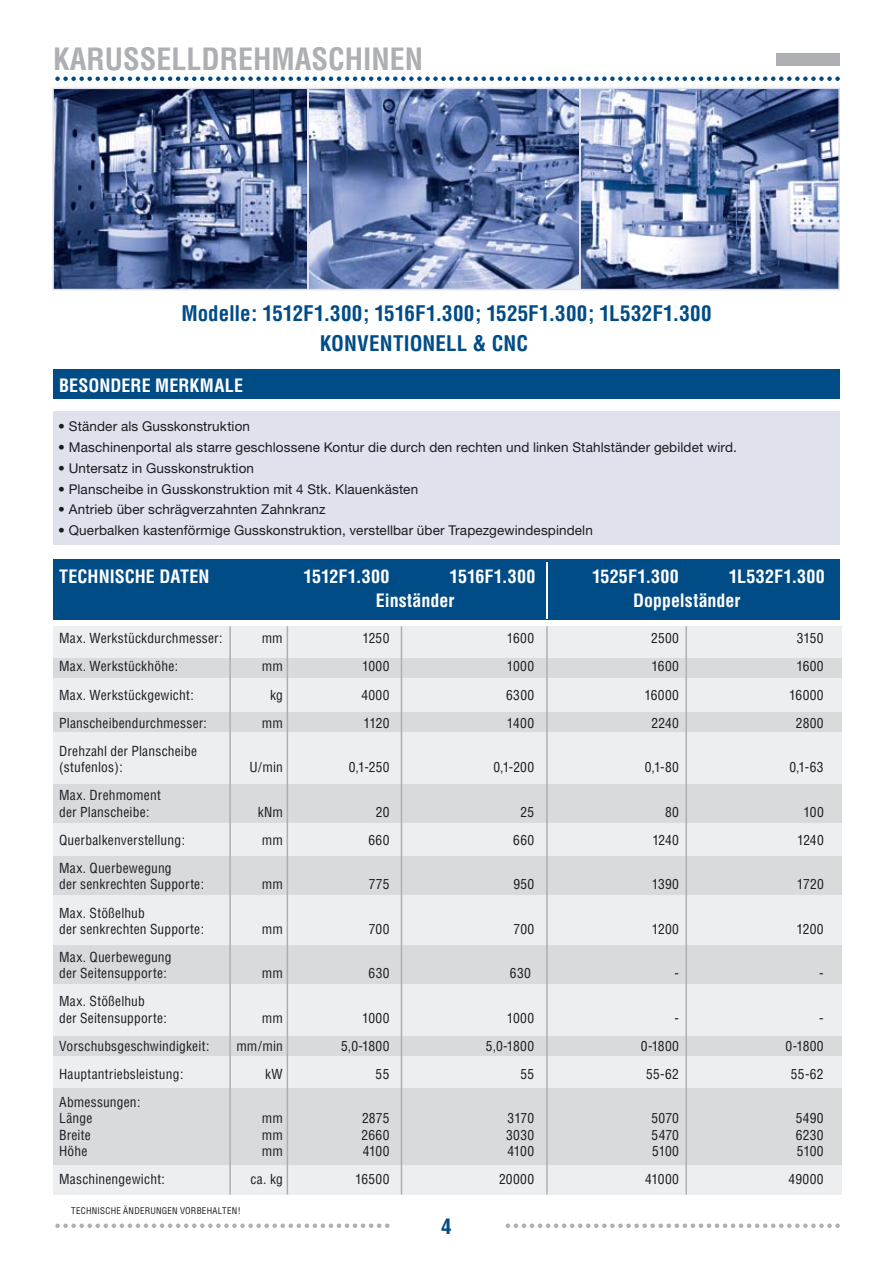
<style>
.page{position:relative;width:893px;height:1263px;background:#fff}
.page>*{position:absolute;margin:0;border:0;box-sizing:border-box;transform-origin:0 0}
.t1{font:700 condensed 30px "Helvetica";color:#aeafb2}
.t2{font:700 condensed 21px/30.5px "Helvetica";letter-spacing:.005em;color:#004c87}
.t3{font:700 condensed 18px "Helvetica";letter-spacing:.005em;color:#fff}
.t4{font:condensed 13.5px/16.2px "Helvetica";letter-spacing:.015em;color:#1b1c20}
.t5{font:13.5px "Helvetica Neue";letter-spacing:.01em;color:#1b1c20}
.t6{font:condensed 9px "Helvetica";letter-spacing:.025em;color:#1b1c20}
</style>
<div class="page">
<div style="left:53px;top:626px;width:788px;height:568px;background:#edeeef"></div>
<div style="left:53px;top:658px;width:788px;height:19px;background:#d8dadc"></div>
<div style="left:53px;top:712px;width:788px;height:20px;background:#d8dadc"></div>
<div style="left:53px;top:1036px;width:788px;height:20px;background:#d8dadc"></div>
<div style="left:53px;top:784px;width:788px;height:39px;background:#d8dadc"></div>
<div style="left:53px;top:945px;width:788px;height:38px;background:#d8dadc"></div>
<div style="left:53px;top:857px;width:788px;height:38px;background:#d8dadc"></div>
<div style="left:53px;top:1088px;width:788px;height:76px;background:#d8dadc"></div>
<hr style="left:229px;top:626px;width:2px;height:568px;background:#aeafb2">
<hr style="left:287px;top:626px;width:1px;height:568px;background:#aeafb2">
<hr style="left:401px;top:626px;width:1px;height:568px;background:#aeafb2">
<hr style="left:546px;top:626px;width:2px;height:568px;background:#aeafb2">
<hr style="left:685px;top:626px;width:2px;height:568px;background:#aeafb2">
<div style="left:776px;top:54px;width:64px;height:12px;background:#aeafb2"></div>
<svg style="left:55px;top:1223px;width:785px;height:5px"></svg>
<svg style="left:52px;top:88px;width:788px;height:202px;background:#6c7ea7"></svg>
<hr style="left:307px;top:88px;width:1px;height:202px;background:#dfe1ec">
<hr style="left:579px;top:88px;width:2px;height:202px;background:#dfe1ec">
<svg style="left:55px;top:76px;width:785px;height:5px"></svg>
<div style="left:53px;top:560px;width:787px;height:60px;background:#004c87"></div>
<hr style="left:546px;top:562px;width:2px;height:57px;background:#fff">
<div style="left:53px;top:369px;width:787px;height:30px;background:#004c87"></div>
<div style="left:53px;top:411px;width:787px;height:134px;background:#dfe1ec"></div>
<h1 class="t1" style="left:53px;top:40px;width:372px">KARUSSELLDREHMASCHINEN</h1>
<h2 class="t2" style="left:320px;top:298px;width:393px;text-indent:-138px">Modelle: 1512F1.300; 1516F1.300; 1525F1.300; 1L532F1.300<br>KONVENTIONELL &amp; CNC</h2>
<h3 class="t3" style="left:59px;top:374px;width:185px">BESONDERE MERKMALE</h3>
<p class="t5" style="left:58px;top:419px;width:193px">• Ständer als Gusskonstruktion</p>
<p class="t5" style="left:58px;top:439px;width:680px">• Maschinenportal als starre geschlossene Kontur die durch den rechten und linken Stahlständer gebildet wird.</p>
<p class="t5" style="left:58px;top:460px;width:197px">• Untersatz in Gusskonstruktion</p>
<p class="t5" style="left:58px;top:481px;width:361px">• Planscheibe in Gusskonstruktion mit 4 Stk. Klauenkästen</p>
<p class="t5" style="left:58px;top:501px;width:269px">• Antrieb über schrägverzahnten Zahnkranz</p>
<p class="t5" style="left:58px;top:522px;width:536px">• Querbalken kastenförmige Gusskonstruktion, verstellbar über Trapezgewindespindeln</p>
<h3 class="t3" style="left:59px;top:565px;width:152px">TECHNISCHE DATEN</h3>
<h3 class="t3" style="left:304px;top:565px;width:87px">1512F1.300</h3>
<h3 class="t3" style="left:450px;top:565px;width:87px">1516F1.300</h3>
<h3 class="t3" style="left:592px;top:565px;width:88px">1525F1.300</h3>
<h3 class="t3" style="left:729px;top:565px;width:98px">1L532F1.300</h3>
<h3 class="t3" style="left:376px;top:589px;width:80px">Einständer</h3>
<h3 class="t3" style="left:633px;top:589px;width:109px">Doppelständer</h3>
<p class="t4" style="left:59px;top:630px;width:165px">Max. Werkstückdurchmesser:</p>
<p class="t4" style="left:262px;top:630px;width:23px">mm</p>
<p class="t4" style="left:362px;top:630px;width:29px">1250</p>
<p class="t4" style="left:507px;top:630px;width:29px">1600</p>
<p class="t4" style="left:651px;top:630px;width:29px">2500</p>
<p class="t4" style="left:797px;top:630px;width:28px">3150</p>
<p class="t4" style="left:59px;top:658px;width:121px">Max. Werkstückhöhe:</p>
<p class="t4" style="left:262px;top:658px;width:23px">mm</p>
<p class="t4" style="left:362px;top:658px;width:29px">1000</p>
<p class="t4" style="left:507px;top:658px;width:29px">1000</p>
<p class="t4" style="left:652px;top:658px;width:29px">1600</p>
<p class="t4" style="left:796px;top:658px;width:29px">1600</p>
<p class="t4" style="left:59px;top:686px;width:136px">Max. Werkstückgewicht:</p>
<p class="t4" style="left:270px;top:686px;width:14px">kg</p>
<p class="t4" style="left:361px;top:686px;width:30px">4000</p>
<p class="t4" style="left:506px;top:686px;width:30px">6300</p>
<p class="t4" style="left:644px;top:686px;width:36px">16000</p>
<p class="t4" style="left:789px;top:686px;width:36px">16000</p>
<p class="t4" style="left:59px;top:715px;width:149px">Planscheibendurchmesser:</p>
<p class="t4" style="left:262px;top:715px;width:23px">mm</p>
<p class="t4" style="left:363px;top:715px;width:28px">1120</p>
<p class="t4" style="left:507px;top:715px;width:29px">1400</p>
<p class="t4" style="left:651px;top:715px;width:29px">2240</p>
<p class="t4" style="left:796px;top:715px;width:29px">2800</p>
<p class="t4" style="left:59px;top:743px;width:139px">Drehzahl der Planscheibe (stufenlos):</p>
<p class="t4" style="left:249px;top:759px;width:35px">U/min</p>
<p class="t4" style="left:349px;top:759px;width:42px">0,1-250</p>
<p class="t4" style="left:493px;top:759px;width:42px">0,1-200</p>
<p class="t4" style="left:645px;top:759px;width:36px">0,1-80</p>
<p class="t4" style="left:789px;top:759px;width:36px">0,1-63</p>
<p class="t4" style="left:59px;top:787px;width:103px">Max. Drehmoment der Planscheibe:</p>
<p class="t4" style="left:258px;top:803px;width:27px">kNm</p>
<p class="t4" style="left:376px;top:803px;width:15px">20</p>
<p class="t4" style="left:520px;top:803px;width:15px">25</p>
<p class="t4" style="left:665px;top:803px;width:15px">80</p>
<p class="t4" style="left:803px;top:803px;width:22px">100</p>
<p class="t4" style="left:59px;top:832px;width:127px">Querbalkenverstellung:</p>
<p class="t4" style="left:262px;top:832px;width:23px">mm</p>
<p class="t4" style="left:368px;top:832px;width:23px">660</p>
<p class="t4" style="left:513px;top:832px;width:23px">660</p>
<p class="t4" style="left:652px;top:832px;width:28px">1240</p>
<p class="t4" style="left:797px;top:832px;width:28px">1240</p>
<p class="t4" style="left:59px;top:860px;width:146px">Max. Querbewegung<br>der senkrechten Supporte:</p>
<p class="t4" style="left:262px;top:876px;width:23px">mm</p>
<p class="t4" style="left:369px;top:876px;width:22px">775</p>
<p class="t4" style="left:513px;top:876px;width:22px">950</p>
<p class="t4" style="left:652px;top:876px;width:29px">1390</p>
<p class="t4" style="left:797px;top:876px;width:28px">1720</p>
<p class="t4" style="left:59px;top:904px;width:146px">Max. Stößelhub<br>der senkrechten Supporte:</p>
<p class="t4" style="left:59px;top:949px;width:114px">Max. Querbewegung der Seitensupporte:</p>
<p class="t4" style="left:59px;top:993px;width:109px">Max. Stößelhub<br>der Seitensupporte:</p>
<p class="t4" style="left:262px;top:921px;width:23px">mm</p>
<p class="t4" style="left:369px;top:921px;width:22px">700</p>
<p class="t4" style="left:513px;top:921px;width:22px">700</p>
<p class="t4" style="left:652px;top:921px;width:29px">1200</p>
<p class="t4" style="left:797px;top:921px;width:29px">1200</p>
<p class="t4" style="left:262px;top:965px;width:23px">mm</p>
<p class="t4" style="left:368px;top:965px;width:22px">630</p>
<p class="t4" style="left:510px;top:965px;width:22px">630</p>
<p class="t4" style="left:674px;top:965px;width:6px">-</p>
<p class="t4" style="left:819px;top:965px;width:6px">-</p>
<p class="t4" style="left:262px;top:1009px;width:23px">mm</p>
<p class="t4" style="left:362px;top:1009px;width:29px">1000</p>
<p class="t4" style="left:507px;top:1009px;width:29px">1000</p>
<p class="t4" style="left:674px;top:1009px;width:6px">-</p>
<p class="t4" style="left:819px;top:1009px;width:6px">-</p>
<p class="t4" style="left:59px;top:1038px;width:152px">Vorschubsgeschwindigkeit:</p>
<p class="t4" style="left:236px;top:1038px;width:48px">mm/min</p>
<p class="t4" style="left:341px;top:1038px;width:50px">5,0-1800</p>
<p class="t4" style="left:486px;top:1038px;width:50px">5,0-1800</p>
<p class="t4" style="left:641px;top:1038px;width:40px">0-1800</p>
<p class="t4" style="left:786px;top:1038px;width:40px">0-1800</p>
<p class="t4" style="left:59px;top:1066px;width:126px">Hauptantriebsleistung:</p>
<p class="t4" style="left:265px;top:1066px;width:19px">kW</p>
<p class="t4" style="left:376px;top:1066px;width:15px">55</p>
<p class="t4" style="left:520px;top:1066px;width:15px">55</p>
<p class="t4" style="left:646px;top:1066px;width:34px">55-62</p>
<p class="t4" style="left:791px;top:1066px;width:34px">55-62</p>
<p class="t4" style="left:59px;top:1094px;width:83px">Abmessungen:<br>Länge</p>
<p class="t4" style="left:262px;top:1110px;width:23px">mm</p>
<p class="t4" style="left:362px;top:1110px;width:29px">2875</p>
<p class="t4" style="left:508px;top:1110px;width:28px">3170</p>
<p class="t4" style="left:651px;top:1110px;width:29px">5070</p>
<p class="t4" style="left:796px;top:1110px;width:29px">5490</p>
<p class="t4" style="left:59px;top:1126px;width:33px">Breite</p>
<p class="t4" style="left:262px;top:1126px;width:23px">mm</p>
<p class="t4" style="left:361px;top:1126px;width:29px">2660</p>
<p class="t4" style="left:506px;top:1126px;width:29px">3030</p>
<p class="t4" style="left:651px;top:1126px;width:29px">5470</p>
<p class="t4" style="left:796px;top:1126px;width:29px">6230</p>
<p class="t4" style="left:59px;top:1143px;width:30px">Höhe</p>
<p class="t4" style="left:262px;top:1143px;width:23px">mm</p>
<p class="t4" style="left:363px;top:1143px;width:28px">4100</p>
<p class="t4" style="left:507px;top:1143px;width:28px">4100</p>
<p class="t4" style="left:652px;top:1143px;width:28px">5100</p>
<p class="t4" style="left:797px;top:1143px;width:28px">5100</p>
<p class="t4" style="left:59px;top:1171px;width:107px">Maschinengewicht:</p>
<p class="t4" style="left:251px;top:1171px;width:34px">ca. kg</p>
<p class="t4" style="left:355px;top:1171px;width:36px">16500</p>
<p class="t4" style="left:499px;top:1171px;width:37px">20000</p>
<p class="t4" style="left:645px;top:1171px;width:35px">41000</p>
<p class="t4" style="left:788px;top:1171px;width:37px">49000</p>
<p class="t6" style="left:71px;top:1205px;width:171px">TECHNISCHE ÄNDERUNGEN VORBEHALTEN!</p>
<h2 class="t2" style="left:441px;top:1211px;width:12px">4</h2>
</div>
